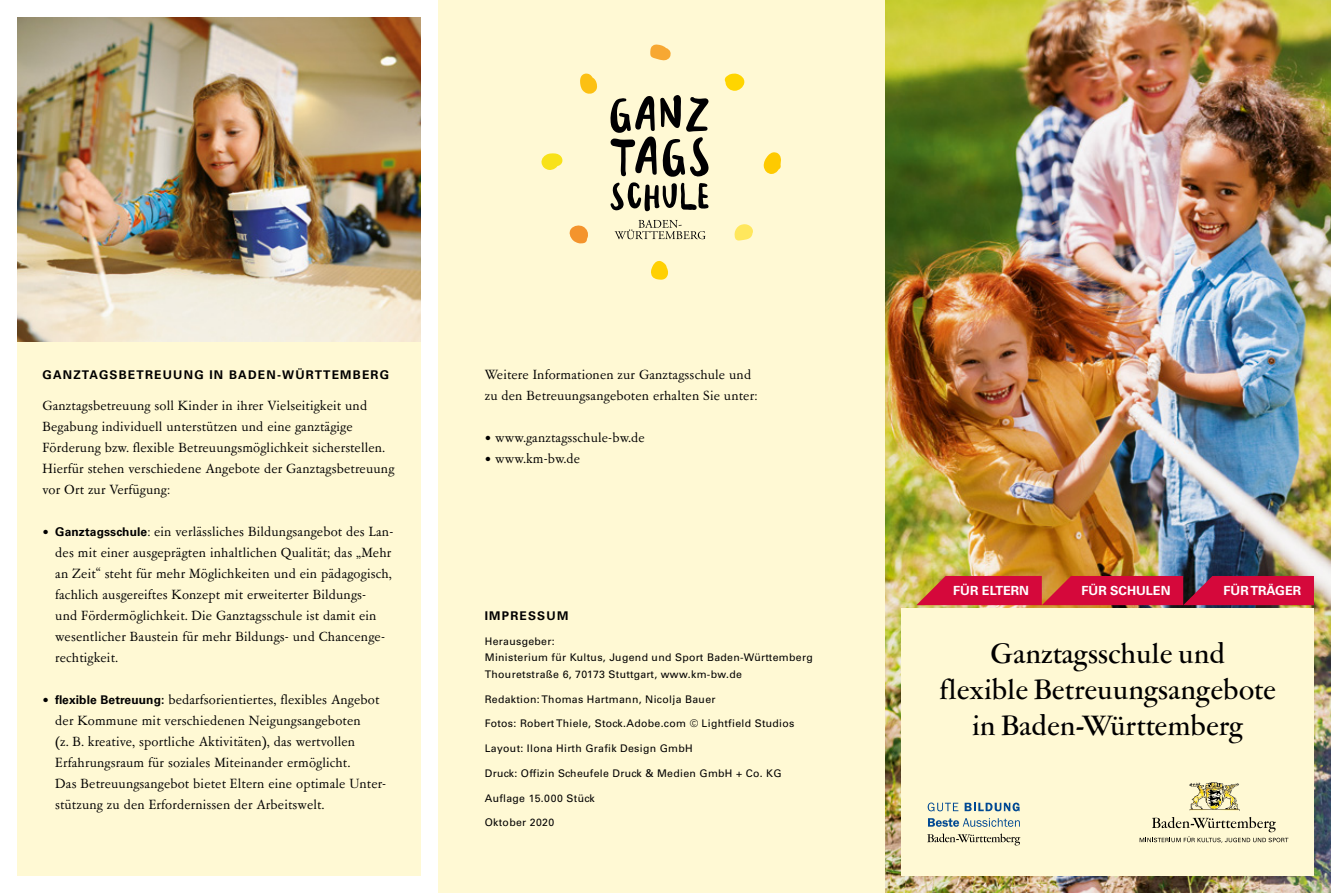
<style>
.page{position:relative;width:1331px;height:893px;background:#fff}
.page>*{position:absolute;margin:0;border:0;box-sizing:border-box;transform-origin:0 0}
.t1{font:500 31.5px/36px "Garamont Amst SHOP";letter-spacing:.02em;color:#000;text-align:center}
.t2{font:15px/21px "Garamont Amst SBOP Rom";letter-spacing:.01em;color:#000}
.t3{font:700 12.6px "Univers LT Std";color:#fff}
.t4{font:700 12px "Univers LT Std";letter-spacing:.1em;color:#000}
.t5{font:10.5px/16.5px "Univers LT Std";letter-spacing:.03em;color:#000}
.s1{font-family:"Univers LT Std";font-weight:700;font-size:12px}
</style>
<div class="page">
<img style="left:884px;top:0;width:447px;height:893px">
<div style="left:438px;top:0;width:446px;height:893px;background:#fff9d4"></div>
<div style="left:17px;top:17px;width:404px;height:859px;background:#fff9d4"></div>
<div style="left:901px;top:608px;width:413px;height:268px;background:#fff9d4"></div>
<svg style="left:928px;top:802px;width:30px;height:9px"></svg>
<svg style="left:965px;top:803px;width:54px;height:8px"></svg>
<svg style="left:928px;top:818px;width:92px;height:9px"></svg>
<svg style="left:927px;top:833px;width:93px;height:12px"></svg>
<img style="left:1189px;top:783px;width:51px;height:27px">
<svg style="left:1140px;top:817px;width:148px;height:25px"></svg>
<svg style="left:916px;top:576px;width:398px;height:29px;background:#ce163b"></svg>
<img style="left:17px;top:17px;width:404px;height:324px">
<svg style="left:650px;top:45px;width:21px;height:15px"></svg>
<svg style="left:541px;top:153px;width:22px;height:17px"></svg>
<svg style="left:651px;top:261px;width:17px;height:19px"></svg>
<svg style="left:725px;top:73px;width:20px;height:18px"></svg>
<svg style="left:580px;top:73px;width:17px;height:21px"></svg>
<svg style="left:734px;top:224px;width:19px;height:17px"></svg>
<svg style="left:763px;top:152px;width:18px;height:22px"></svg>
<svg style="left:610px;top:95px;width:99px;height:116px"></svg>
<svg style="left:569px;top:225px;width:19px;height:19px"></svg>
<svg style="left:615px;top:220px;width:91px;height:19px"></svg>
<p class="t4" style="left:43px;top:367px;width:348px">GANZTAGSBETREUUNG IN BADEN-WÜRTTEMBERG</p>
<p class="t2" style="left:43px;top:396px;width:353px">Ganztagsbetreuung soll Kinder in ihrer Vielseitigkeit und Begabung individuell unterstützen und eine ganztägige Förderung bzw. flexible Betreuungsmöglichkeit sicherstellen.<br>Hierfür stehen verschiedene Angebote der Ganztagsbetreuung vor Ort zur Verfügung:</p>
<p class="t2" style="left:55px;top:522px;width:340px;text-indent:-13px">• <span class="s1">Ganztagsschule</span>: ein verlässliches Bildungsangebot des Lan&shy;des mit einer ausgeprägten inhaltlichen Qualität; das „Mehr an Zeit“ steht für mehr Möglichkeiten und ein pädagogisch, fachlich ausgereiftes Konzept mit erweiterter Bildungs-<br>und Fördermöglichkeit. Die Ganztagsschule ist damit ein wesentlicher Baustein für mehr Bildungs- und Chancenge&shy;rechtigkeit.</p>
<p class="t2" style="left:55px;top:690px;width:332px;text-indent:-13px">• <span class="s1">flexible Betreuung:</span> bedarfsorientiertes, flexibles Angebot der Kommune mit verschiedenen Neigungsangeboten<br>(z. B. kreative, sportliche Aktivitäten), das wertvollen Erfahrungsraum für soziales Miteinander ermöglicht.<br>Das Betreuungsangebot bietet Eltern eine optimale Unter&shy;stützung zu den Erfordernissen der Arbeitswelt.</p>
<p class="t2" style="left:485px;top:364px;width:274px">Weitere Informationen zur Ganztagsschule und zu den Betreuungsangeboten erhalten Sie unter:</p>
<p class="t2" style="left:485px;top:427px;width:161px">• www.ganztagsschule-bw.de</p>
<p class="t2" style="left:485px;top:448px;width:97px">• www.km-bw.de</p>
<p class="t4" style="left:485px;top:609px;width:85px">IMPRESSUM</p>
<p class="t5" style="left:485px;top:633px;width:330px">Herausgeber:<br>Ministerium für Kultus, Jugend und Sport Baden-Württemberg<br>Thouretstraße 6, 70173 Stuttgart, www.km-bw.de</p>
<p class="t5" style="left:485px;top:691px;width:232px">Redaktion: Thomas Hartmann, Nicolja Bauer</p>
<p class="t5" style="left:485px;top:715px;width:311px">Fotos: Robert Thiele, Stock.Adobe.com © Lightfield Studios</p>
<p class="t5" style="left:485px;top:740px;width:210px">Layout: Ilona Hirth Grafik Design GmbH</p>
<p class="t5" style="left:485px;top:765px;width:299px">Druck: Offizin Scheufele Druck &amp; Medien GmbH + Co. KG</p>
<p class="t5" style="left:485px;top:790px;width:112px">Auflage 15.000 Stück</p>
<p class="t5" style="left:485px;top:814px;width:71px">Oktober 2020</p>
<p class="t3" style="left:953px;top:583px;width:77px">FÜR ELTERN</p>
<p class="t3" style="left:1081px;top:583px;width:90px">FÜR SCHULEN</p>
<p class="t3" style="left:1223px;top:583px;width:79px">FÜR TRÄGER</p>
<h1 class="t1" style="left:940px;top:637px;width:337px">Ganztagsschule und<br>flexible Betreuungsangebote in Baden-Württemberg</h1>
</div>
